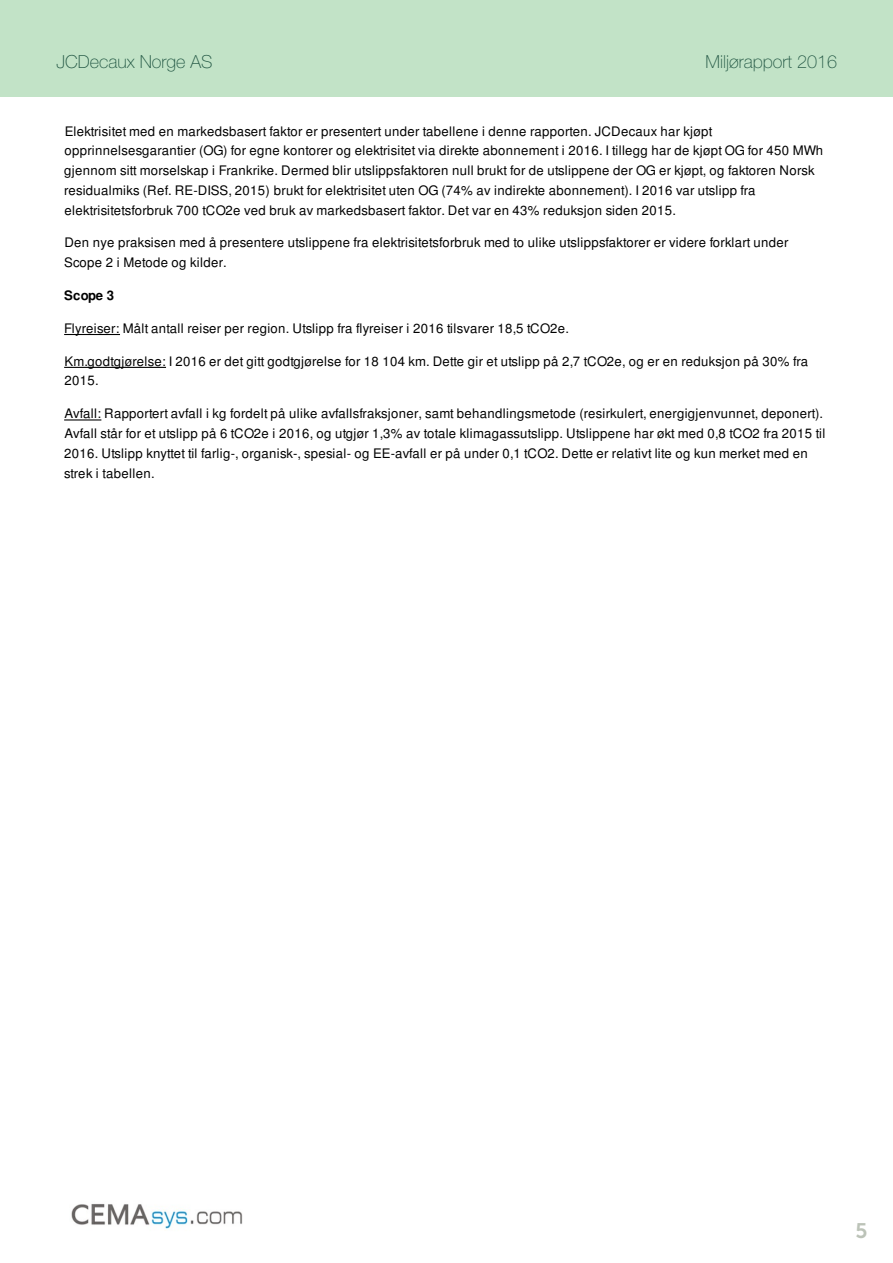
<style>
.page{position:relative;width:893px;height:1263px;background:#fff}
.page>*{position:absolute;margin:0;border:0;box-sizing:border-box;transform-origin:0 0}
.t1{font:21px "Museo Sans Cyrl 700";color:#bcc3b8}
.t2{font:100 18px "Helvetica Neue";color:#1f5441}
.t3{font:13.2px/19.6px "Nimbus San L";letter-spacing:.025em;color:#000}
.t4{font:700 13.2px "Nimbus San L";letter-spacing:-.015em;color:#000}
</style>
<div class="page">
<div style="left:0;top:0;width:893px;height:97px;background:#c2e3c7"></div>
<hr style="left:65px;top:334px;width:54px;height:1px;background:#000">
<hr style="left:65px;top:367px;width:100px;height:1px;background:#000">
<hr style="left:65px;top:419px;width:36px;height:1px;background:#000">
<img style="left:71px;top:1204px;width:172px;height:25px">
<h2 class="t2" style="left:56px;top:52px;width:158px">JCDecaux Norge AS</h2>
<h2 class="t2" style="left:706px;top:51px;width:133px">Miljørapport 2016</h2>
<p class="t3" style="left:64px;top:122px;width:761px">Elektrisitet med en markedsbasert faktor er presentert under tabellene i denne rapporten. JCDecaux har kjøpt opprinnelsesgarantier (OG) for egne kontorer og elektrisitet via direkte abonnement i 2016. I tillegg har de kjøpt OG for 450 MWh gjennom sitt morselskap i Frankrike. Dermed blir utslippsfaktoren null brukt for de utslippene der OG er kjøpt, og faktoren Norsk residualmiks (Ref. RE-DISS, 2015) brukt for elektrisitet uten OG (74% av indirekte abonnement). I 2016 var utslipp fra elektrisitetsforbruk 700 tCO2e ved bruk av markedsbasert faktor. Det var en 43% reduksjon siden 2015.</p>
<p class="t3" style="left:64px;top:234px;width:726px">Den nye praksisen med å presentere utslippene fra elektrisitetsforbruk med to ulike utslippsfaktorer er videre forklart under<br>Scope 2 i Metode og kilder.</p>
<p class="t4" style="left:64px;top:290px;width:52px">Scope 3</p>
<p class="t3" style="left:64px;top:319px;width:506px">Flyreiser: Målt antall reiser per region. Utslipp fra flyreiser i 2016 tilsvarer 18,5 tCO2e.</p>
<p class="t3" style="left:64px;top:352px;width:745px">Km.godtgjørelse: I 2016 er det gitt godtgjørelse for 18 104 km. Dette gir et utslipp på 2,7 tCO2e, og er en reduksjon på 30% fra<br>2015.</p>
<p class="t3" style="left:64px;top:405px;width:763px">Avfall: Rapportert avfall i kg fordelt på ulike avfallsfraksjoner, samt behandlingsmetode (resirkulert, energigjenvunnet, deponert).<br>Avfall står for et utslipp på 6 tCO2e i 2016, og utgjør 1,3% av totale klimagassutslipp. Utslippene har økt med 0,8 tCO2 fra 2015 til 2016. Utslipp knyttet til farlig-, organisk-, spesial- og EE-avfall er på under 0,1 tCO2. Dette er relativt lite og kun merket med en strek i tabellen.</p>
<p class="t1" style="left:855px;top:1219px;width:13px">5</p>
</div>
